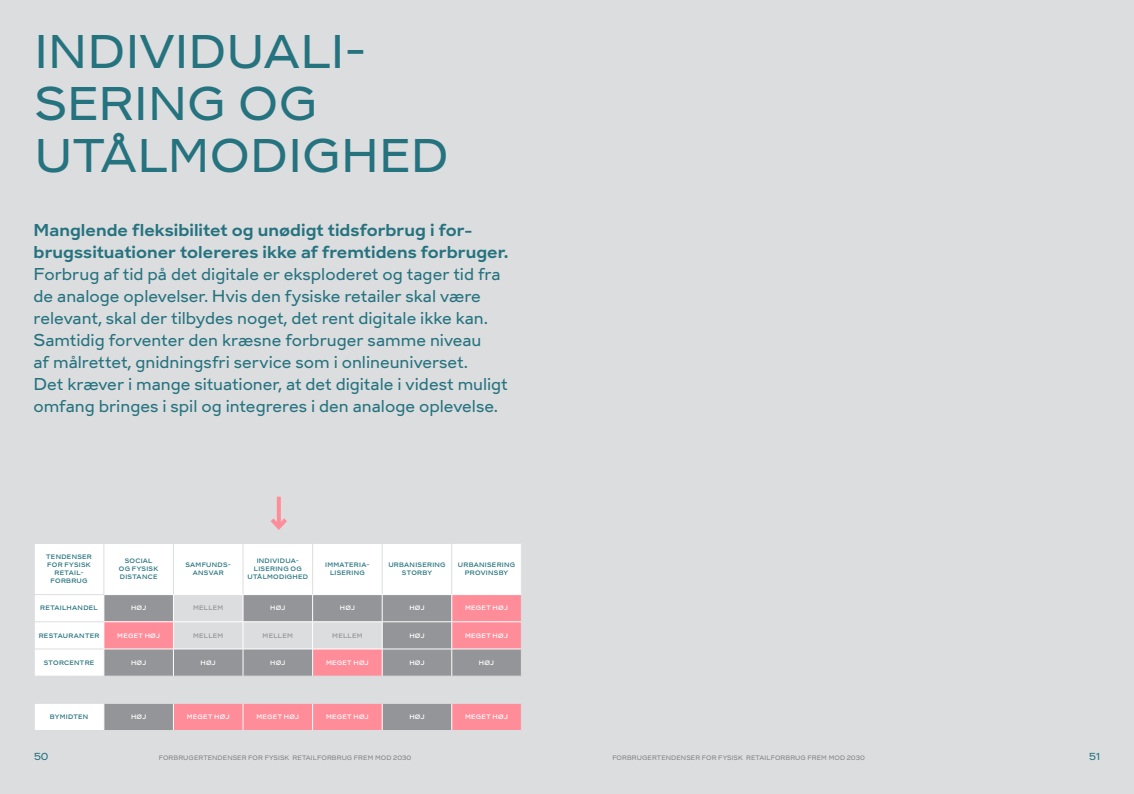
<style>
.page{position:relative;width:1134px;height:794px;background:#dcdddf}
.page>*{position:absolute;margin:0;border:0;box-sizing:border-box;transform-origin:0 0}
.RUBRIK_44_52pt{font:44px/52px "DS737 Expanded";letter-spacing:.005em;color:#25737f}
.Manchet{font:16px/22px "DS737 Expanded";color:#25737f}
.t1{font:9.5px "DS737 Expanded";color:#25737f}
.Lille_rubrik{font:500 6px/8px "DS737 Expanded";letter-spacing:.05em;color:#25737f;text-align:center}
.t2{font:6px "DS737 Expanded";color:#808285}
.Lille_rubrik-2{font:500 6px "DS737 Expanded";letter-spacing:.05em;color:#fff}
.Mellemrubrik_10_13pt{font:500 6px/8px "DS737 Expanded";letter-spacing:.05em;color:#25737f;text-align:center}
.Lille_rubrik-3{font:500 6px "DS737 Expanded";letter-spacing:.045em;color:#939598}
.s1{font-weight:600}
</style>
<div class="page">
<svg style="left:35px;top:544px;width:416px;height:186px;background:#fcfcfc"></svg>
<div style="left:452px;top:543px;width:69px;height:51px;background:#fff"></div>
<svg style="left:104px;top:595px;width:69px;height:135px;fill:#939598"></svg>
<svg style="left:173px;top:595px;width:348px;height:135px"></svg>
<div style="left:104px;top:622px;width:69px;height:27px;background:#ff8c99"></div>
<hr style="left:104px;top:594px;width:69px;height:1px;background:#fff">
<hr style="left:382px;top:594px;width:70px;height:1px;background:#fff">
<hr style="left:452px;top:594px;width:69px;height:1px;background:#fff">
<hr style="left:104px;top:621px;width:69px;height:1px;background:#fff">
<hr style="left:382px;top:621px;width:70px;height:1px;background:#fff">
<hr style="left:452px;top:621px;width:69px;height:1px;background:#fff">
<hr style="left:104px;top:648px;width:69px;height:1px;background:#fff">
<svg style="left:104px;top:595px;width:1px;height:81px"></svg>
<hr style="left:382px;top:648px;width:70px;height:1px;background:#fff">
<svg style="left:173px;top:594px;width:210px;height:82px"></svg>
<hr style="left:452px;top:648px;width:69px;height:1px;background:#fff">
<svg style="left:451px;top:595px;width:1px;height:81px"></svg>
<svg style="left:104px;top:704px;width:1px;height:26px"></svg>
<svg style="left:173px;top:704px;width:1px;height:26px"></svg>
<svg style="left:243px;top:704px;width:1px;height:26px"></svg>
<svg style="left:312px;top:704px;width:1px;height:26px"></svg>
<svg style="left:382px;top:704px;width:1px;height:26px"></svg>
<svg style="left:451px;top:704px;width:1px;height:26px"></svg>
<hr style="left:34px;top:594px;width:70px;height:1px;background:#dcdddf">
<hr style="left:34px;top:621px;width:70px;height:1px;background:#dcdddf">
<hr style="left:34px;top:648px;width:70px;height:1px;background:#dcdddf">
<hr style="left:104px;top:543px;width:1px;height:51px;background:#dcdddf">
<hr style="left:173px;top:543px;width:1px;height:51px;background:#dcdddf">
<hr style="left:243px;top:543px;width:1px;height:51px;background:#dcdddf">
<hr style="left:312px;top:543px;width:1px;height:51px;background:#dcdddf">
<hr style="left:382px;top:543px;width:1px;height:51px;background:#dcdddf">
<hr style="left:452px;top:543px;width:70px;height:1px;background:#dcdddf">
<hr style="left:34px;top:676px;width:70px;height:1px;background:#dcdddf">
<hr style="left:104px;top:676px;width:69px;height:1px;background:#dcdddf">
<hr style="left:173px;top:676px;width:70px;height:1px;background:#dcdddf">
<hr style="left:243px;top:676px;width:70px;height:1px;background:#dcdddf">
<hr style="left:313px;top:676px;width:69px;height:1px;background:#dcdddf">
<hr style="left:382px;top:676px;width:70px;height:1px;background:#dcdddf">
<hr style="left:452px;top:676px;width:70px;height:1px;background:#dcdddf">
<hr style="left:34px;top:703px;width:70px;height:1px;background:#dcdddf">
<hr style="left:104px;top:703px;width:69px;height:1px;background:#dcdddf">
<hr style="left:173px;top:703px;width:70px;height:1px;background:#dcdddf">
<hr style="left:243px;top:703px;width:70px;height:1px;background:#dcdddf">
<hr style="left:313px;top:703px;width:69px;height:1px;background:#dcdddf">
<hr style="left:382px;top:703px;width:70px;height:1px;background:#dcdddf">
<hr style="left:452px;top:703px;width:70px;height:1px;background:#dcdddf">
<svg style="left:277px;top:497px;width:4px;height:17px"></svg>
<svg style="left:271px;top:514px;width:16px;height:16px"></svg>
<p class="RUBRIK_44_52pt" style="left:34px;top:26px;width:416px">INDIVIDUALI-<br>SERING OG<br>UTÅLMODIGHED</p>
<p class="Manchet" style="left:34px;top:219px;width:476px"><span class="s1">Manglende fleksibilitet og unødigt tidsforbrug i for&shy;brugssituationer tolereres ikke af fremtidens forbruger.<br></span>Forbrug af tid på det digitale er eksploderet og tager tid fra de analoge oplevelser. Hvis den fysiske retailer skal være relevant, skal der tilbydes noget, det rent digitale ikke kan.<br>Samtidig forventer den kræsne forbruger samme niveau<br>af målrettet, gnidningsfri service som i onlineuniverset.<br>Det kræver i mange situationer, at det digitale i videst muligt omfang bringes i spil og integreres i den analoge oplevelse.</p>
<p class="Mellemrubrik_10_13pt" style="left:46px;top:553px;width:47px">TENDENSER<br>FOR FYSISK<br>RETAIL-<br>FORBRUG</p>
<p class="Lille_rubrik" style="left:119px;top:557px;width:41px">SOCIAL<br>OG FYSISK<br>DISTANCE</p>
<p class="Lille_rubrik" style="left:185px;top:561px;width:47px">SAMFUNDS-<br>ANSVAR</p>
<p class="Lille_rubrik" style="left:247px;top:557px;width:62px">INDIVIDUA-<br>LISERING OG<br>UTÅLMODIGHED</p>
<p class="Lille_rubrik" style="left:325px;top:561px;width:46px">IMMATERIA-<br>LISERING</p>
<p class="Lille_rubrik" style="left:388px;top:561px;width:59px">URBANISERING</p>
<p class="Lille_rubrik" style="left:402px;top:569px;width:32px">STORBY</p>
<p class="Lille_rubrik" style="left:458px;top:561px;width:59px">URBANISERING</p>
<p class="Lille_rubrik" style="left:465px;top:569px;width:45px">PROVINSBY</p>
<p class="Mellemrubrik_10_13pt" style="left:40px;top:604px;width:59px">RETAILHANDEL</p>
<p class="Lille_rubrik-2" style="left:131px;top:603px;width:17px">HØJ</p>
<p class="Lille_rubrik-3" style="left:193px;top:603px;width:32px">MELLEM</p>
<p class="Lille_rubrik-2" style="left:270px;top:603px;width:17px">HØJ</p>
<p class="Lille_rubrik-2" style="left:340px;top:603px;width:17px">HØJ</p>
<p class="Lille_rubrik-2" style="left:409px;top:603px;width:17px">HØJ</p>
<p class="Lille_rubrik-2" style="left:465px;top:603px;width:44px">MEGET HØJ</p>
<p class="Mellemrubrik_10_13pt" style="left:39px;top:631px;width:62px">RESTAURANTER</p>
<p class="Lille_rubrik-2" style="left:117px;top:630px;width:44px">MEGET HØJ</p>
<p class="Lille_rubrik-3" style="left:193px;top:630px;width:32px">MELLEM</p>
<p class="Lille_rubrik-3" style="left:263px;top:630px;width:32px">MELLEM</p>
<p class="Lille_rubrik-3" style="left:332px;top:630px;width:32px">MELLEM</p>
<p class="Lille_rubrik-2" style="left:409px;top:630px;width:17px">HØJ</p>
<p class="Lille_rubrik-2" style="left:465px;top:630px;width:44px">MEGET HØJ</p>
<p class="Mellemrubrik_10_13pt" style="left:44px;top:658px;width:52px">STORCENTRE</p>
<p class="Lille_rubrik-2" style="left:131px;top:657px;width:17px">HØJ</p>
<p class="Lille_rubrik-2" style="left:201px;top:657px;width:17px">HØJ</p>
<p class="Lille_rubrik-2" style="left:270px;top:657px;width:17px">HØJ</p>
<p class="Lille_rubrik-2" style="left:326px;top:657px;width:44px">MEGET HØJ</p>
<p class="Lille_rubrik-2" style="left:409px;top:657px;width:17px">HØJ</p>
<p class="Lille_rubrik-2" style="left:479px;top:657px;width:17px">HØJ</p>
<p class="Mellemrubrik_10_13pt" style="left:50px;top:713px;width:40px">BYMIDTEN</p>
<p class="Lille_rubrik-2" style="left:131px;top:712px;width:17px">HØJ</p>
<p class="Lille_rubrik-2" style="left:187px;top:712px;width:44px">MEGET HØJ</p>
<p class="Lille_rubrik-2" style="left:256px;top:712px;width:44px">MEGET HØJ</p>
<p class="Lille_rubrik-2" style="left:326px;top:712px;width:44px">MEGET HØJ</p>
<p class="Lille_rubrik-2" style="left:409px;top:712px;width:17px">HØJ</p>
<p class="Lille_rubrik-2" style="left:465px;top:712px;width:44px">MEGET HØJ</p>
<p class="t1" style="left:34px;top:748px;width:16px">50</p>
<p class="t2" style="left:159px;top:753px;width:11px">Forbrugertendenser</p>
<p class="t2" style="left:248px;top:753px;width:6px">for</p>
<p class="t2" style="left:265px;top:753px;width:6px">fysisk</p>
<p class="t2" style="left:291px;top:753px;width:6px">retailforbrug</p>
<p class="t2" style="left:354px;top:753px;width:6px">frem</p>
<p class="t2" style="left:375px;top:753px;width:7px">mod</p>
<p class="t2" style="left:393px;top:753px;width:20px">2030</p>
<p class="t2" style="left:612px;top:753px;width:11px">Forbrugertendenser</p>
<p class="t2" style="left:702px;top:753px;width:6px">for</p>
<p class="t2" style="left:718px;top:753px;width:6px">fysisk</p>
<p class="t2" style="left:744px;top:753px;width:6px">retailforbrug</p>
<p class="t2" style="left:807px;top:753px;width:6px">frem</p>
<p class="t2" style="left:829px;top:753px;width:7px">mod</p>
<p class="t2" style="left:847px;top:753px;width:20px">2030</p>
<p class="t1" style="left:1089px;top:748px;width:12px">51</p>
</div>
